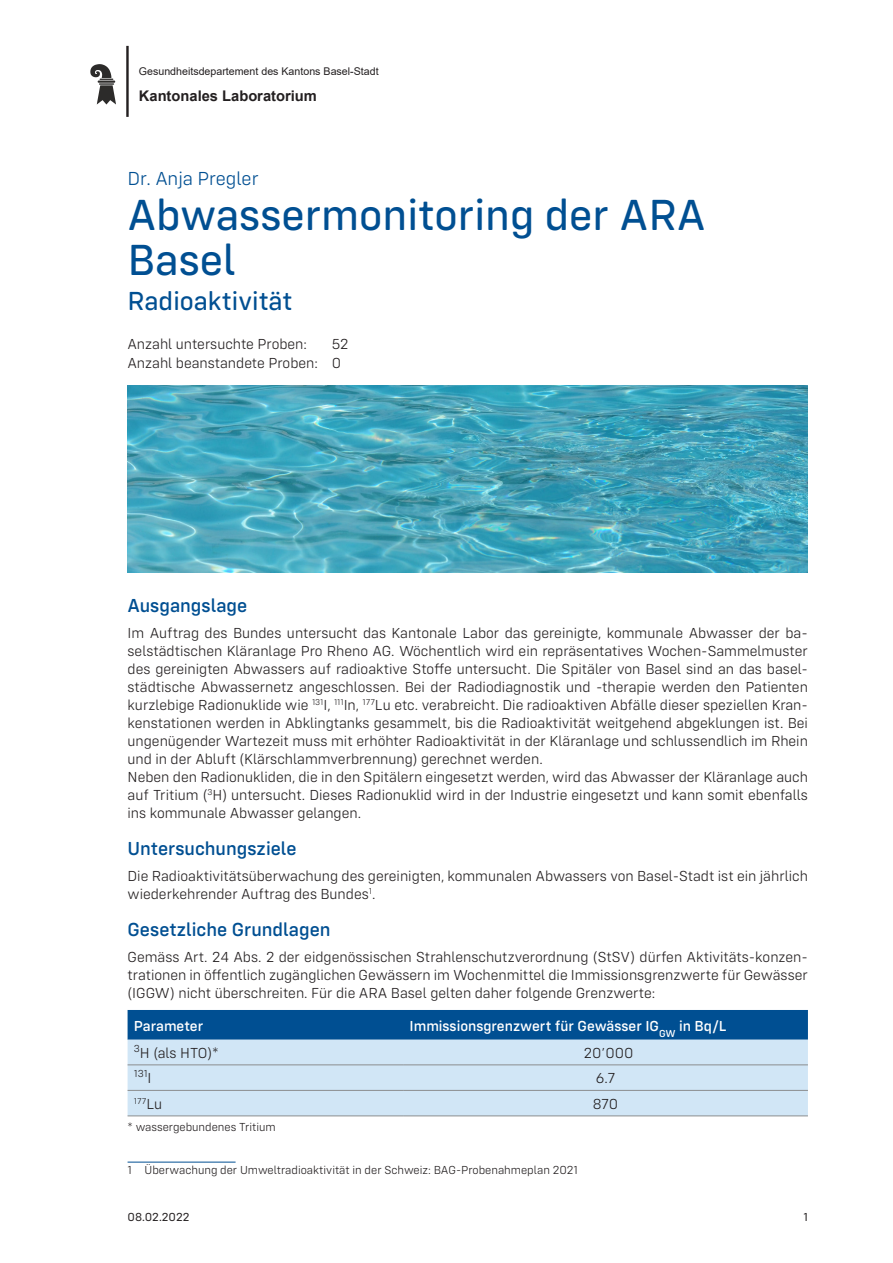
<style>
.page{position:relative;width:893px;height:1263px;background:#fff}
.page>*{position:absolute;margin:0;border:0;box-sizing:border-box;transform-origin:0 0}
.Haupttitel{font:45px/45px "Config Rounded Text";color:#004f92}
.Untertitel{font:27px "Config Rounded Text";color:#004f92}
.Zwischentitel{font:500 19.5px "Config Rounded";color:#004f92}
.Haupttitel-2{font:300 19.5px "Config Rounded";color:#004f92}
.Lauftext{font:300 15px/18px "Config Rounded";color:#231f20;text-align:justify}
.Proben{font:300 15px "Config Rounded";color:#231f20}
.Tabelle_Titel{font:500 15px "Config Rounded";color:#fff}
.Tabelle_Text{font:300 15px "Config Rounded";color:#231f20}
.t1{font:700 14.7px "Arial";color:#231f20}
.Tabelle_Fussnote{font:300 12px "Config Rounded";color:#231f20}
.t2{font:12px "Config Rounded";color:#231f20}
.t3{font:10.65px "Arial";color:#231f20}
.Tabelle_Text-2{font:300 10.5px "Config Rounded";color:#231f20}
.Tabelle_Text-3{font:300 8.7px "Config Rounded";color:#231f20}
.s1{font-size:15px}
</style>
<div class="page">
<svg style="left:90px;top:64px;width:26px;height:40px"></svg>
<hr style="left:126px;top:46px;width:3px;height:71px;background:#231f20">
<div style="left:128px;top:1010px;width:680px;height:30px;background:#004f92"></div>
<div style="left:128px;top:1040px;width:680px;height:75px;background:#d1e6f6"></div>
<hr style="left:128px;top:1064px;width:275px;height:1px;background:#8b8d8f">
<hr style="left:403px;top:1064px;width:405px;height:1px;background:#8b8d8f">
<hr style="left:128px;top:1090px;width:275px;height:1px;background:#8b8d8f">
<hr style="left:403px;top:1090px;width:405px;height:1px;background:#8b8d8f">
<hr style="left:128px;top:1115px;width:275px;height:1px;background:#8b8d8f">
<hr style="left:403px;top:1115px;width:405px;height:1px;background:#8b8d8f">
<img style="left:128px;top:385px;width:680px;height:188px">
<hr style="left:128px;top:1162px;width:108px;height:1px;background:#004f92">
<p class="t3" style="left:139px;top:64px;width:241px">Gesundheitsdepartement des Kantons Basel-Stadt</p>
<p class="t1" style="left:139px;top:86px;width:180px">Kantonales Laboratorium</p>
<p class="Haupttitel-2" style="left:128px;top:167px;width:133px">Dr. Anja Pregler</p>
<p class="Haupttitel" style="left:128px;top:192px;width:580px">Abwassermonitoring der ARA<br>Basel</p>
<p class="Untertitel" style="left:128px;top:285px;width:166px">Radioaktivität</p>
<p class="Proben" style="left:128px;top:335px;width:181px">Anzahl untersuchte Proben:</p>
<p class="Proben" style="left:332px;top:335px;width:18px">52</p>
<p class="Proben" style="left:128px;top:355px;width:215px">Anzahl beanstandete Proben: 0</p>
<p class="Zwischentitel" style="left:128px;top:594px;width:121px">Ausgangslage</p>
<p class="Lauftext" style="left:128px;top:624px;width:682px">Im Auftrag des Bundes untersucht das Kantonale Labor das gereinigte, kommunale Abwasser der ba&shy;selstädtischen Kläranlage Pro Rheno AG. Wöchentlich wird ein repräsentatives Wochen-Sammelmuster des gereinigten Abwassers auf radioaktive Stoffe untersucht. Die Spitäler von Basel sind an das basel&shy;städtische Abwassernetz angeschlossen. Bei der Radiodiagnostik und -therapie werden den Patienten kurzlebige Radionuklide wie <sup>131</sup>I, <sup>111</sup>In, <sup>177</sup>Lu etc. verabreicht. Die radioaktiven Abfälle dieser speziellen Kran&shy;kenstationen werden in Abklingtanks gesammelt, bis die Radioaktivität weitgehend abgeklungen ist. Bei ungenügender Wartezeit muss mit erhöhter Radioaktivität in der Kläranlage und schlussendlich im Rhein und in der Abluft (Klärschlammverbrennung) gerechnet werden.</p>
<p class="Lauftext" style="left:128px;top:768px;width:682px">Neben den Radionukliden, die in den Spitälern eingesetzt werden, wird das Abwasser der Kläranlage auch auf Tritium (<sup>3</sup>H) untersucht. Dieses Radionuklid wird in der Industrie eingesetzt und kann somit ebenfalls ins kommunale Abwasser gelangen.</p>
<p class="Zwischentitel" style="left:128px;top:837px;width:171px">Untersuchungsziele</p>
<p class="Lauftext" style="left:128px;top:867px;width:682px">Die Radioaktivitätsüberwachung des gereinigten, kommunalen Abwassers von Basel-Stadt ist ein jährlich wiederkehrender Auftrag des Bundes<sup>1</sup>.</p>
<p class="Zwischentitel" style="left:128px;top:918px;width:204px">Gesetzliche Grundlagen</p>
<p class="Lauftext" style="left:128px;top:948px;width:682px">Gemäss Art. 24 Abs. 2 der eidgenössischen Strahlenschutzverordnung (StSV) dürfen Aktivitäts-konzen&shy;trationen in öffentlich zugänglichen Gewässern im Wochenmittel die Immissionsgrenzwerte für Gewässer (IGGW) nicht überschreiten. Für die ARA Basel gelten daher folgende Grenzwerte:</p>
<p class="Tabelle_Titel" style="left:134px;top:1017px;width:71px">Parameter</p>
<p class="Tabelle_Titel" style="left:409px;top:1017px;width:319px">Immissionsgrenzwert für Gewässer IG<sub>GW</sub> in Bq/L</p>
<p class="Tabelle_Text" style="left:134px;top:1044px;width:86px"><sup>3</sup>H (als HTO)*</p>
<p class="Tabelle_Text" style="left:584px;top:1044px;width:51px">20’000</p>
<p class="Tabelle_Text-2" style="left:134px;top:1068px;width:19px">131<span class="s1">I</span></p>
<p class="Tabelle_Text" style="left:596px;top:1070px;width:21px">6.7</p>
<p class="Tabelle_Text-3" style="left:134px;top:1096px;width:30px">177<span class="s1">Lu</span></p>
<p class="Tabelle_Text" style="left:593px;top:1095px;width:27px">870</p>
<p class="Tabelle_Fussnote" style="left:128px;top:1120px;width:150px">* wassergebundenes Tritium</p>
<p class="Tabelle_Fussnote" style="left:128px;top:1163px;width:452px">1 Überwachung der Umweltradioaktivität in der Schweiz: BAG-Probenahmeplan 2021</p>
<p class="t2" style="left:128px;top:1210px;width:64px">08.02.2022</p>
<p class="t2" style="left:803px;top:1210px;width:6px">1</p>
</div>
